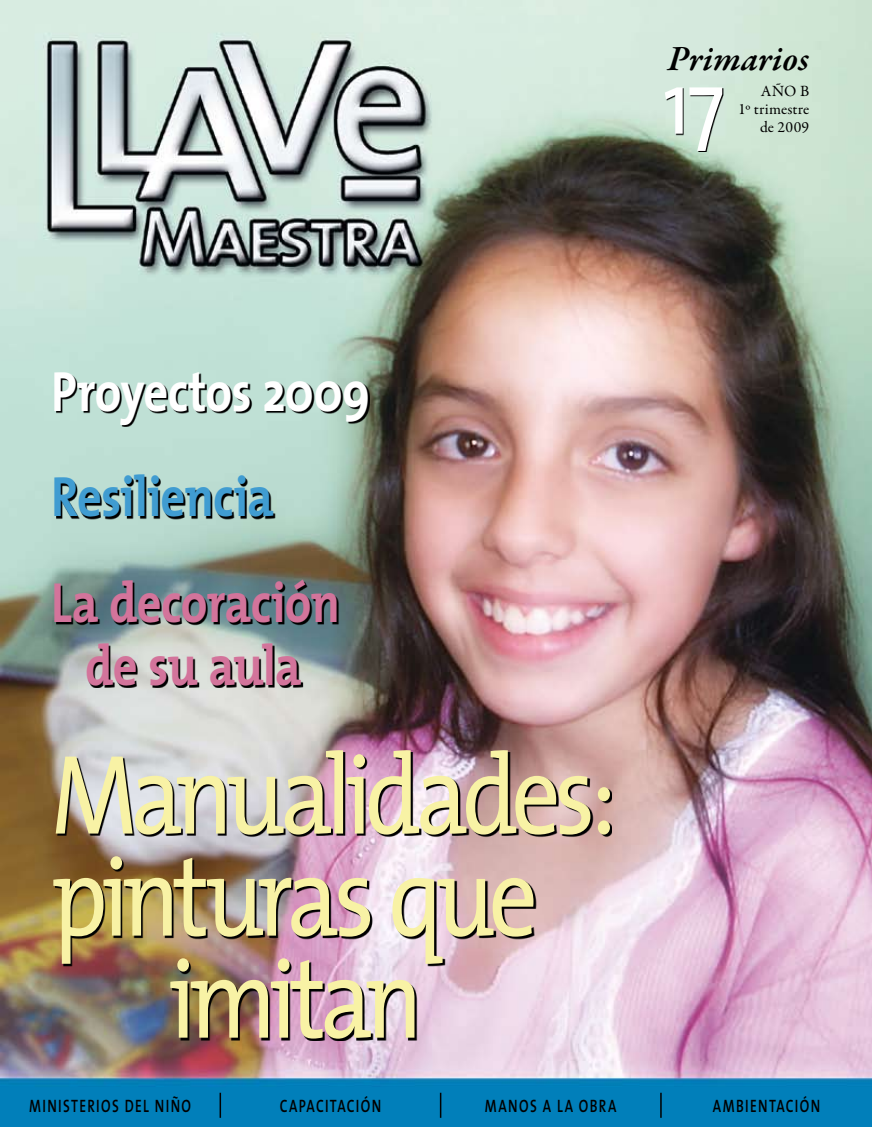
<style>
.page{position:relative;width:872px;height:1127px;background:#fff}
.page>*{position:absolute;margin:0;border:0;box-sizing:border-box;transform-origin:0 0}
.t1{font:114px "The Mix";letter-spacing:-.07em;color:#f8f2a5;scale:.85 1}
.t2{font:90px "The Mix";color:#fff;scale:.9 1}
.t3{font:700 57px/63px "The Mix";letter-spacing:-.015em;color:#d3749b;text-align:center;scale:.85 1}
.t4{font:700 57px "The Mix";letter-spacing:-.015em;color:#fff;scale:.85 1}
.t5{font:700 57px "The Mix";letter-spacing:-.02em;color:#409cd1;scale:.85 1}
.t6{font:italic 600 36px "Garamond Premr Pro";letter-spacing:.01em;color:#000}
.t7{font:18px "The Mix Semi Bold Caps";letter-spacing:.1em;color:#000;scale:.75 1}
.t8{font:15.75px/18px "Garamond Premr Pro";letter-spacing:.01em;color:#000;text-align:right}
</style>
<div class="page">
<img style="left:0;top:0;width:872px;height:1127px">
<img style="left:55px;top:752px;width:557px;height:289px">
<hr style="left:219px;top:1093px;width:2px;height:25px;background:#000">
<svg style="left:440px;top:1093px;width:1px;height:25px"></svg>
<svg style="left:660px;top:1093px;width:1px;height:25px"></svg>
<svg style="left:57px;top:374px;width:313px;height:314px;background:#889d95"></svg>
<svg style="left:666px;top:88px;width:57px;height:64px;background:#8c9c91"></svg>
<h3 class="t6" style="left:668px;top:36px;width:143px">Primarios</h3>
<p class="t8" style="left:738px;top:83px;width:73px">AÑO B<br>1º trimestre de 2009</p>
<h2 class="t2" style="left:663px;top:28px;width:70px">17</h2>
<h3 class="t4" style="left:51px;top:344px;width:377px">Proyectos 2009</h3>
<h3 class="t5" style="left:51px;top:449px;width:263px">Resiliencia</h3>
<h3 class="t3" style="left:51px;top:570px;width:341px">La decoración de su aula</h3>
<h1 class="t1" style="left:51px;top:700px;width:666px">Manualidades:</h1>
<h1 class="t1" style="left:51px;top:802px;width:574px">pinturas que</h1>
<h1 class="t1" style="left:168px;top:904px;width:301px">imitan</h1>
<p class="t7" style="left:29px;top:1091px;width:217px">MINISTERIOS DEL NIÑO</p>
<p class="t7" style="left:280px;top:1091px;width:137px">CAPACITACIÓN</p>
<p class="t7" style="left:485px;top:1091px;width:177px">MANOS A LA OBRA</p>
<p class="t7" style="left:713px;top:1091px;width:145px">AMBIENTACIÓN</p>
</div>
